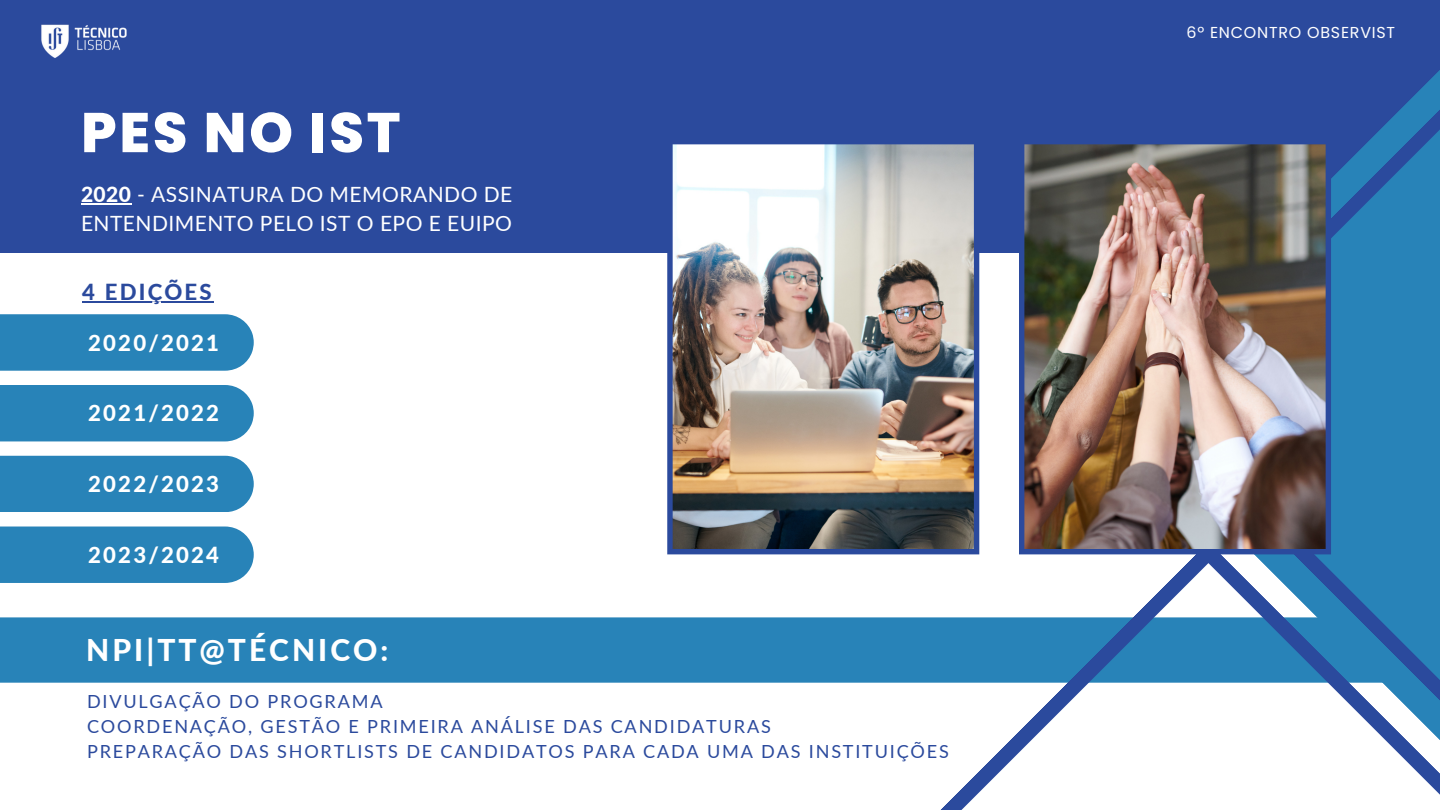
<style>
.page{position:relative;width:1440px;height:810px;background:#fff}
.page>*{position:absolute;margin:0;border:0;box-sizing:border-box;transform-origin:0 0}
.t1{font:800 55.8px "Poppins";letter-spacing:.05em;color:#fff}
.t2{font:800 30px "Lato";letter-spacing:.1em;color:#fff}
.t3{font:800 22.1px "Lato";letter-spacing:.1em;color:#fff}
.t4{font:800 22.1px "Lato";letter-spacing:.1em;color:#2b4a9d}
.t5{font:21px/29.2px "Lato";letter-spacing:.02em;color:#fff}
.t6{font:18.1px "Lato";letter-spacing:.1em;color:#2b4a9d}
.t7{font:15.9px "Poppins";letter-spacing:.05em;color:#fff}
.s1{font-weight:800}
</style>
<div class="page">
<div style="left:0;top:617px;width:865px;height:66px;background:#2883b8"></div>
<div style="left:0;top:0;width:1440px;height:253px;background:#2b4a9d"></div>
<div style="left:1331px;top:277px;width:109px;height:265px;background:#2883b8"></div>
<svg style="left:865px;top:542px;width:575px;height:268px"></svg>
<svg style="left:979px;top:70px;width:461px;height:207px"></svg>
<img style="left:1019px;top:139px;width:312px;height:415px">
<img style="left:667px;top:144px;width:312px;height:410px">
<hr style="left:81px;top:203px;width:51px;height:2px;background:#fff">
<div style="left:0;top:314px;width:254px;height:57px;background:#2883b8"></div>
<div style="left:0;top:385px;width:254px;height:56px;background:#2883b8"></div>
<div style="left:0;top:456px;width:254px;height:56px;background:#2883b8"></div>
<div style="left:0;top:527px;width:254px;height:56px;background:#2883b8"></div>
<hr style="left:82px;top:302px;width:132px;height:1px;background:#2b4a9d">
<img style="left:41px;top:24px;width:86px;height:34px">
<p class="t1" style="left:81px;top:94px;width:321px">PES NO IST</p>
<p class="t5" style="left:81px;top:179px;width:433px"><span class="s1">2020</span> - ASSINATURA DO MEMORANDO DE<br>ENTENDIMENTO PELO IST O EPO E EUIPO</p>
<p class="t4" style="left:82px;top:278px;width:131px">4 EDIÇÕES</p>
<p class="t3" style="left:88px;top:329px;width:132px">2020/2021</p>
<p class="t3" style="left:88px;top:400px;width:132px">2021/2022</p>
<p class="t3" style="left:88px;top:470px;width:132px">2022/2023</p>
<p class="t3" style="left:88px;top:541px;width:132px">2023/2024</p>
<p class="t2" style="left:86px;top:632px;width:304px">NPI|TT@TÉCNICO:</p>
<p class="t6" style="left:87px;top:690px;width:297px">DIVULGAÇÃO DO PROGRAMA</p>
<p class="t6" style="left:87px;top:715px;width:685px">COORDENAÇÃO, GESTÃO E PRIMEIRA ANÁLISE DAS CANDIDATURAS</p>
<p class="t6" style="left:87px;top:740px;width:863px">PREPARAÇÃO DAS SHORTLISTS DE CANDIDATOS PARA CADA UMA DAS INSTITUIÇÕES</p>
<p class="t7" style="left:1186px;top:21px;width:210px">6º ENCONTRO OBSERVIST</p>
</div>
